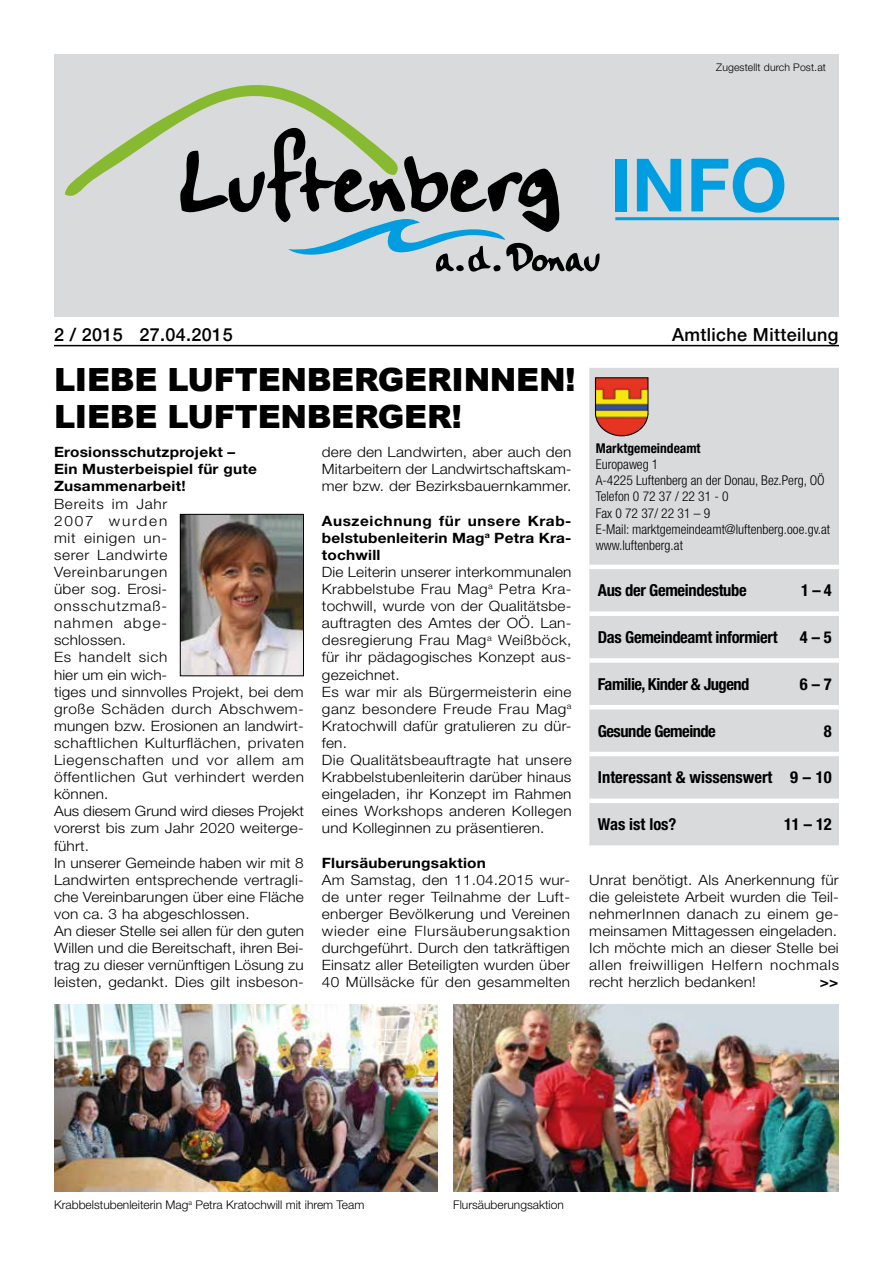
<style>
.page{position:relative;width:893px;height:1263px;background:#fff}
.page>*{position:absolute;margin:0;border:0;box-sizing:border-box;transform-origin:0 0}
.t1{font:700 73.5px "Helvetica Neue LT Std";color:#009ee0}
.t2{font:900 31.95px/37.5px "Arial";letter-spacing:-.01em;color:#000}
.t3{font:500 18px "Helvetica Neue";letter-spacing:.02em;color:#000}
.t4{font:700 condensed 16.5px "Helvetica Neue LT Std";letter-spacing:-.02em;color:#000}
.t5{font:700 condensed 16.5px "Helvetica Neue LT Std";color:#000}
.t6{font:300 14.25px/17.1px "Helvetica Neue LT Pro";letter-spacing:.015em;color:#000;scale:1.08 1}
.t7{font:700 14.25px/17.1px "Helvetica Neue LT Std";letter-spacing:.015em;color:#000;scale:1.08 1}
.t8{font:700 14.25px "Helvetica Neue LT Pro";color:#000;scale:1.08 1}
.t9{font:300 condensed 13.5px/16.2px "Helvetica Neue LT Pro";color:#000}
.t10{font:700 condensed 13.5px "Helvetica Neue LT Std";color:#000}
.t11{font:300 12px "Helvetica Neue LT Std";color:#000}
.t12{font:300 10.5px "Helvetica Neue LT Pro";letter-spacing:.01em;color:#000}
</style>
<div class="page">
<div style="left:54px;top:54px;width:785px;height:262px;background:#d9dadb"></div>
<svg style="left:65px;top:85px;width:535px;height:187px"></svg>
<hr style="left:54px;top:345px;width:785px;height:1px;background:#000">
<hr style="left:615px;top:217px;width:224px;height:3px;background:#009ee0">
<div style="left:589px;top:368px;width:250px;height:477px;background:#d9dadb"></div>
<hr style="left:589px;top:565px;width:250px;height:4px;background:#fff">
<div style="left:589px;top:611px;width:250px;height:5px;background:#fff"></div>
<div style="left:589px;top:658px;width:250px;height:5px;background:#fff"></div>
<hr style="left:589px;top:705px;width:250px;height:4px;background:#fff">
<hr style="left:589px;top:752px;width:250px;height:4px;background:#fff">
<div style="left:589px;top:798px;width:250px;height:5px;background:#fff"></div>
<svg style="left:595px;top:377px;width:53px;height:59px;background:#c06e34"></svg>
<img style="left:182px;top:516px;width:120px;height:158px">
<div style="left:180px;top:514px;width:124px;height:162px;border:1px solid #000"></div>
<img style="left:453px;top:1004px;width:386px;height:188px">
<img style="left:54px;top:1004px;width:384px;height:188px">
<p class="t12" style="left:716px;top:61px;width:111px">Zugestellt durch Post.at</p>
<h1 class="t1" style="left:610px;top:140px;width:179px">INFO</h1>
<p class="t3" style="left:54px;top:320px;width:180px">2 / 2015 27.04.2015</p>
<p class="t3" style="left:672px;top:320px;width:168px">Amtliche Mitteilung</p>
<h2 class="t2" style="left:54px;top:360px;width:523px">LIEBE LUFTENBERGERINNEN!<br>LIEBE LUFTENBERGER!</h2>
<p class="t7" style="left:54px;top:443px;width:189px">Erosionsschutzprojekt –<br>Ein Musterbeispiel für gute<br>Zusammenarbeit!</p>
<p class="t6" style="left:54px;top:495px;width:233px">Bereits im Jahr<br>2007 wurden<br>mit einigen un-<br>serer Landwirte<br>Vereinbarungen<br>über sog. Erosi-<br>onsschutzmaß-<br>nahmen abge-<br>schlossen.<br>Es handelt sich<br>hier um ein wich-<br>tiges und sinnvolles Projekt, bei dem große Schäden durch Abschwem&shy;mungen bzw. Erosionen an landwirt&shy;schaftlichen Kulturflächen, privaten<br>Liegenschaften und vor allem am öffentlichen Gut verhindert werden können.<br>Aus diesem Grund wird dieses Projekt vorerst bis zum Jahr 2020 weiterge&shy;führt.<br>In unserer Gemeinde haben wir mit 8<br>Landwirten entsprechende vertragli&shy;che Vereinbarungen über eine Fläche von ca. 3 ha abgeschlossen.<br>An dieser Stelle sei allen für den guten<br>Willen und die Bereitschaft, ihren Bei&shy;trag zu dieser vernünftigen Lösung zu leisten, gedankt. Dies gilt insbeson-</p>
<p class="t6" style="left:322px;top:443px;width:233px;text-align:justify">dere den Landwirten, aber auch den Mitarbeitern der Landwirtschaftskam&shy;mer bzw. der Bezirksbauernkammer.</p>
<p class="t7" style="left:322px;top:512px;width:233px;text-align:justify">Auszeichnung für unsere Krab&shy;belstubenleiterin Mag<sup>a</sup> Petra Kra&shy;tochwill</p>
<p class="t6" style="left:322px;top:563px;width:233px">Die Leiterin unserer interkommunalen<br>Krabbelstube Frau Mag<sup>a</sup> Petra Kra&shy;tochwill, wurde von der Qualitätsbe&shy;auftragten des Amtes der OÖ. Lan&shy;desregierung Frau Mag<sup>a</sup> Weißböck, für ihr pädagogisches Konzept aus&shy;gezeichnet.<br>Es war mir als Bürgermeisterin eine ganz besondere Freude Frau Mag<sup>a<br></sup>Kratochwill dafür gratulieren zu dür&shy;fen.<br>Die Qualitätsbeauftragte hat unsere<br>Krabbelstubenleiterin darüber hinaus eingeladen, ihr Konzept im Rahmen eines Workshops anderen Kollegen und Kolleginnen zu präsentieren.</p>
<p class="t7" style="left:322px;top:854px;width:153px">Flursäuberungsaktion</p>
<p class="t6" style="left:322px;top:871px;width:231px;text-align:justify">Am Samstag, den 11.04.2015 wur&shy;de unter reger Teilnahme der Luft&shy;enberger Bevölkerung und Vereinen wieder eine Flursäuberungsaktion durchgeführt. Durch den tatkräftigen Einsatz aller Beteiligten wurden über 40 Müllsäcke für den gesammelten</p>
<p class="t10" style="left:596px;top:440px;width:106px">Marktgemeindeamt</p>
<p class="t9" style="left:596px;top:456px;width:236px">Europaweg 1<br>A-4225 Luftenberg an der Donau, Bez.Perg, OÖ<br>Telefon 0 72 37 / 22 31 - 0<br>Fax 0 72 37/ 22 31 – 9<br>E-Mail: marktgemeindeamt@luftenberg.ooe.gv.at www.luftenberg.at</p>
<p class="t4" style="left:598px;top:580px;width:150px">Aus der Gemeindestube</p>
<p class="t4" style="left:801px;top:580px;width:32px">1 – 4</p>
<p class="t4" style="left:598px;top:627px;width:181px">Das Gemeindeamt informiert</p>
<p class="t4" style="left:800px;top:627px;width:34px">4 – 5</p>
<p class="t4" style="left:598px;top:674px;width:153px">Familie, Kinder &amp; Jugend</p>
<p class="t4" style="left:800px;top:674px;width:34px">6 – 7</p>
<p class="t4" style="left:598px;top:721px;width:120px">Gesunde Gemeinde</p>
<p class="t4" style="left:824px;top:721px;width:9px">8</p>
<p class="t5" style="left:598px;top:767px;width:236px">Interessant &amp; wissenswert 9 – 10</p>
<p class="t5" style="left:598px;top:814px;width:80px">Was ist los?</p>
<p class="t4" style="left:784px;top:814px;width:49px">11 – 12</p>
<p class="t6" style="left:589px;top:871px;width:233px">Unrat benötigt. Als Anerkennung für die geleistete Arbeit wurden die Teil&shy;nehmerInnen danach zu einem ge&shy;meinsamen Mittagessen eingeladen.<br>Ich möchte mich an dieser Stelle bei allen freiwilligen Helfern nochmals recht herzlich bedanken!</p>
<p class="t8" style="left:820px;top:973px;width:19px">&gt;&gt;</p>
<p class="t11" style="left:54px;top:1197px;width:312px">Krabbelstubenleiterin Mag<sup>a</sup> Petra Kratochwill mit ihrem Team</p>
<p class="t11" style="left:453px;top:1197px;width:112px">Flursäuberungsaktion</p>
</div>
